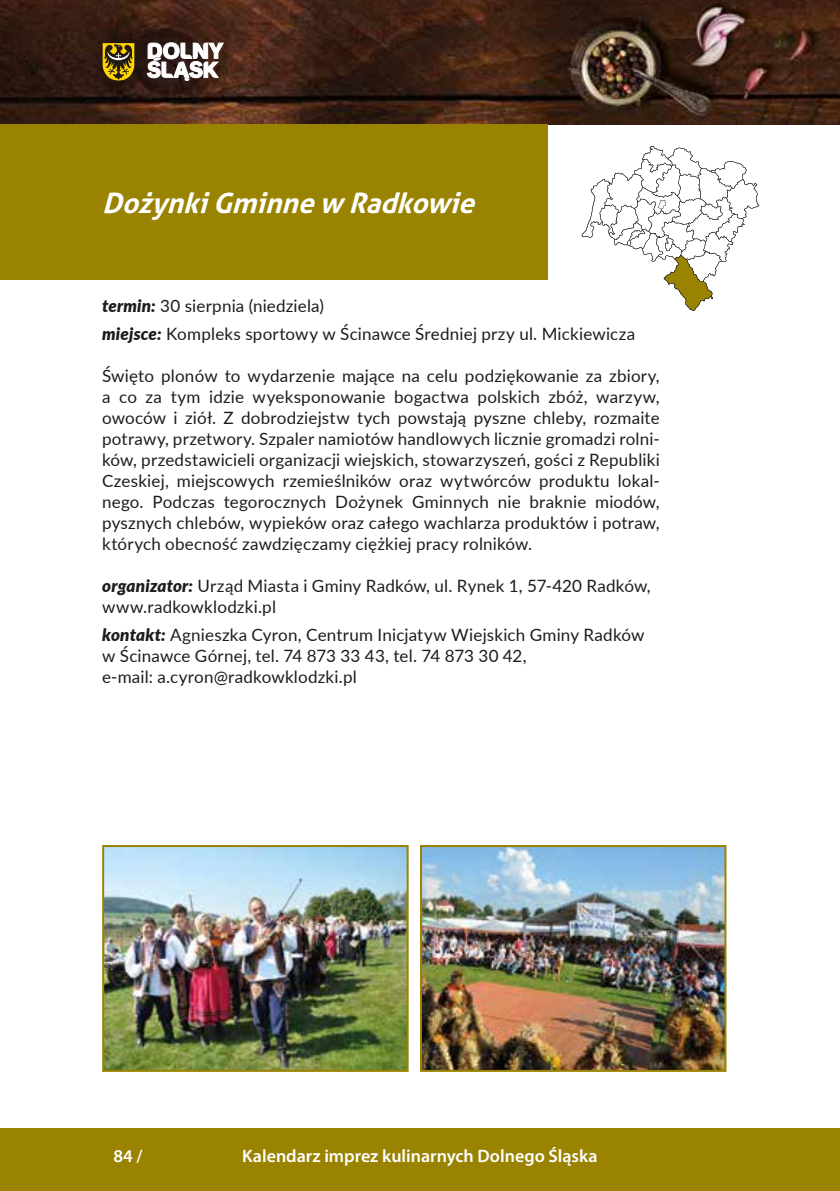
<style>
.page{position:relative;width:840px;height:1191px;background:#fff}
.page>*{position:absolute;margin:0;border:0;box-sizing:border-box;transform-origin:0 0}
.t1{font:italic 700 28px "Aller";color:#fff}
.t2{font:600 18px "Myriad Pro";color:#fff}
.t3{font:17px/21px "Lato";letter-spacing:.01em;color:#1d1d1b}
.s1{font-weight:900;font-style:italic}
</style>
<div class="page">
<img style="left:0;top:0;width:839px;height:125px">
<svg style="left:147px;top:42px;width:77px;height:41px"></svg>
<svg style="left:102px;top:43px;width:33px;height:38px"></svg>
<div style="left:0;top:125px;width:547px;height:155px;background:#998300"></div>
<div style="left:0;top:1128px;width:839px;height:63px;background:#998300"></div>
<img style="left:105px;top:848px;width:300px;height:220px">
<div style="left:102px;top:845px;width:306px;height:226px;border:2px solid #998300"></div>
<img style="left:423px;top:848px;width:300px;height:220px">
<div style="left:420px;top:845px;width:306px;height:226px;border:2px solid #998300"></div>
<svg style="left:581px;top:146px;width:177px;height:165px"></svg>
<h1 class="t1" style="left:102px;top:185px;width:382px">DożynkiGminnew Radkowie</h1>
<p class="t3" style="left:102px;top:291px;width:534px;line-height:28px"><span class="s1">termin:</span> 30 sierpnia (niedziela)<br><span class="s1">miejsce:</span> Kompleks sportowy w Ścinawce Średniej przy ul. Mickiewicza</p>
<p class="t3" style="left:102px;top:365px;width:559px;text-align:justify">Święto plonów to wydarzenie mające na celu podziękowanie za zbiory, a co za tym idzie wyeksponowanie bogactwa polskich zbóż, warzyw, owoców i ziół. Z dobrodziejstw tych powstają pyszne chleby, rozmaite potrawy, przetwory. Szpaler namiotów handlowych licznie gromadzi rolni&shy;ków, przedstawicieli organizacji wiejskich, stowarzyszeń, gości z Republiki Czeskiej, miejscowych rzemieślników oraz wytwórców produktu lokal&shy;nego. Podczas tegorocznych Dożynek Gminnych nie braknie miodów, pysznych chlebów, wypieków oraz całego wachlarza produktów i potraw, których obecność zawdzięczamy ciężkiej pracy rolników.</p>
<p class="t3" style="left:102px;top:575px;width:550px"><span class="s1">organizator:</span> Urząd Miasta i Gminy Radków, ul. Rynek 1, 57-420 Radków, www.radkowklodzki.pl</p>
<p class="t3" style="left:102px;top:624px;width:543px"><span class="s1">kontakt:</span> Agnieszka Cyron, Centrum Inicjatyw Wiejskich Gminy Radków w Ścinawce Górnej, tel. 74 873 33 43, tel. 74 873 30 42,<br>e-mail: a.cyron@radkowklodzki.pl</p>
<p class="t2" style="left:113px;top:1144px;width:31px">84 /</p>
<p class="t2" style="left:242px;top:1144px;width:356px">Kalendarz imprez kulinarnych Dolnego Śląska</p>
</div>
